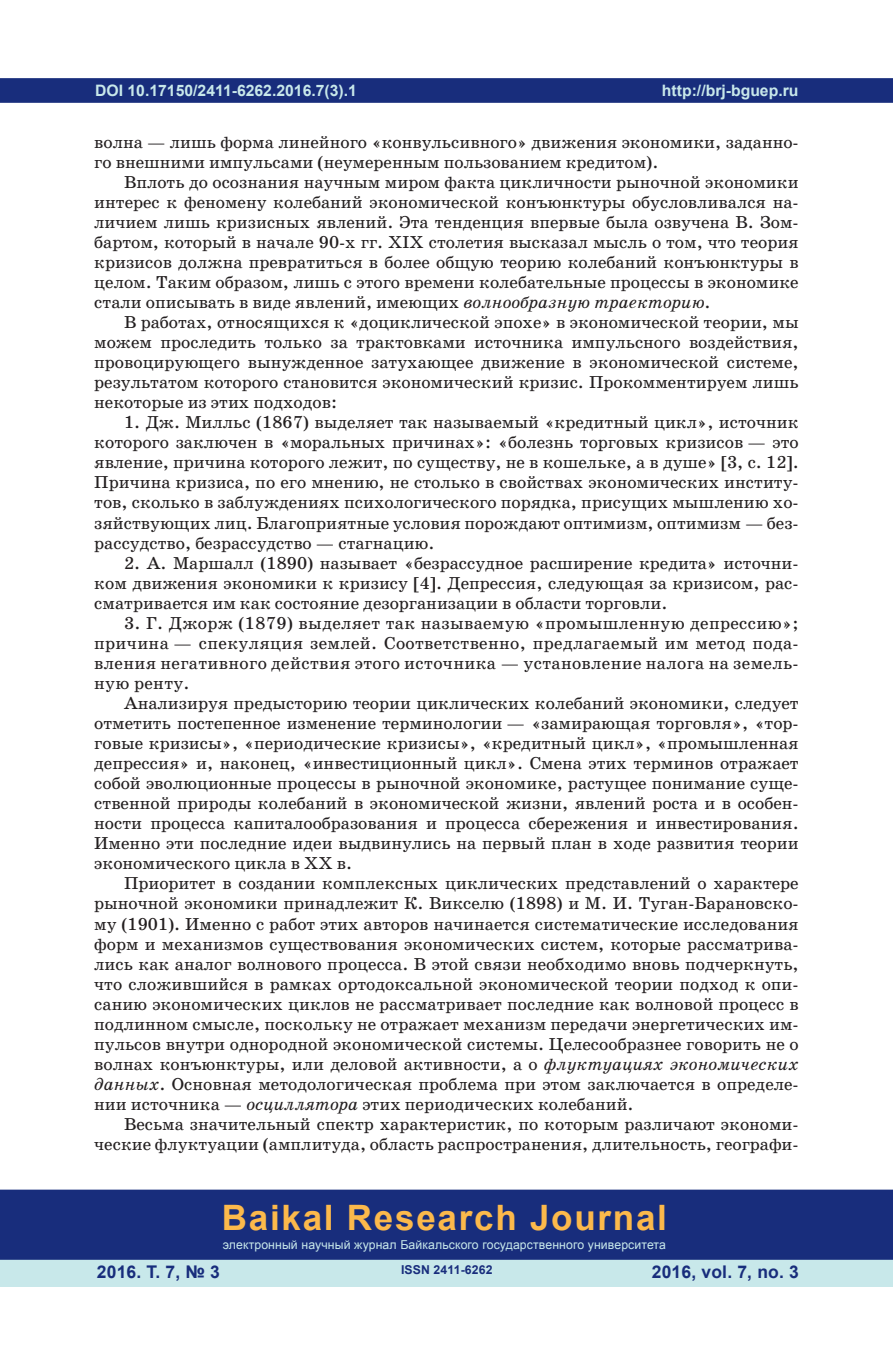
<style>
.page{position:relative;width:893px;height:1360px;background:#fff}
.page>*{position:absolute;margin:0;border:0;box-sizing:border-box;transform-origin:0 0}
.t1{font:700 35px "Arial";letter-spacing:.05em;color:#fcb94b}
.t2{font:17.5px/20.1px "School Book C";color:#231f20;text-align:justify}
.t3{font:700 17.5px "Arial";letter-spacing:.01em;color:#182d7c}
.t4{font:700 15.75px "Arial";color:#c8e8ea}
.t5{font:12.25px "Arial";letter-spacing:.01em;color:#c8e8ea}
.t6{font:700 12.25px "Arial";letter-spacing:.01em;color:#182d7c}
.s1{font-style:italic}
</style>
<div class="page">
<div style="left:0;top:78px;width:893px;height:25px;background:#182d7c;border:2px solid #182d7c"></div>
<div style="left:0;top:1258px;width:893px;height:28px;background:#c8e8ea"></div>
<div style="left:0;top:1189px;width:893px;height:70px;background:#182d7c;border:2px solid #182d7c"></div>
<p class="t4" style="left:95px;top:79px;width:263px">DOI 10.17150/2411-6262.2016.7(3).1</p>
<p class="t2" style="left:94px;top:132px;width:706px">волна — лишь форма линейного «конвульсивного» движения экономики, заданно&shy;го внешними импульсами (неумеренным пользованием кредитом).</p>
<p class="t2" style="left:94px;top:172px;width:706px;text-indent:30px">Вплоть до осознания научным миром факта цикличности рыночной экономики интерес к феномену колебаний экономической конъюнктуры обусловливался на&shy;личием лишь кризисных явлений. Эта тенденция впервые была озвучена В. Зом&shy;бартом, который в начале 90-х гг. XIX столетия высказал мысль о том, что теория кризисов должна превратиться в более общую теорию колебаний конъюнктуры в целом. Таким образом, лишь с этого времени колебательные процессы в экономике стали описывать в виде явлений, имеющих <span class="s1">волнообразную траекторию</span>.</p>
<p class="t2" style="left:94px;top:312px;width:706px;text-indent:30px">В работах, относящихся к «доциклической эпохе» в экономической теории, мы можем проследить только за трактовками источника импульсного воздействия, провоцирующего вынужденное затухающее движение в экономической системе, результатом которого становится экономический кризис. Прокомментируем лишь некоторые из этих подходов:</p>
<p class="t2" style="left:94px;top:412px;width:706px;text-indent:30px">1. Дж. Милльс (1867) выделяет так называемый «кредитный цикл», источник которого заключен в «моральных причинах»: «болезнь торговых кризисов — это явление, причина которого лежит, по существу, не в кошельке, а в душе» [3, c. 12].<br>Причина кризиса, по его мнению, не столько в свойствах экономических институ&shy;тов, сколько в заблуждениях психологического порядка, присущих мышлению хо&shy;зяйствующих лиц. Благоприятные условия порождают оптимизм, оптимизм — без&shy;рассудство, безрассудство — стагнацию.</p>
<p class="t2" style="left:94px;top:553px;width:706px;text-indent:30px">2. А. Маршалл (1890) называет «безрассудное расширение кредита» источни&shy;ком движения экономики к кризису [4]. Депрессия, следующая за кризисом, рас&shy;сматривается им как состояние дезорганизации в области торговли.</p>
<p class="t2" style="left:94px;top:613px;width:706px;text-indent:30px">3. Г. Джорж (1879) выделяет так называемую «промышленную депрессию»; причина — спекуляция землей. Соответственно, предлагаемый им метод пода&shy;вления негативного действия этого источника — установление налога на земель&shy;ную ренту.</p>
<p class="t2" style="left:94px;top:693px;width:706px;text-indent:30px">Анализируя предысторию теории циклических колебаний экономики, следует отметить постепенное изменение терминологии — «замирающая торговля», «тор&shy;говые кризисы», «периодические кризисы», «кредитный цикл», «промышленная депрессия» и, наконец, «инвестиционный цикл». Смена этих терминов отражает собой эволюционные процессы в рыночной экономике, растущее понимание суще&shy;ственной природы колебаний в экономической жизни, явлений роста и в особен&shy;ности процесса капиталообразования и процесса сбережения и инвестирования.<br>Именно эти последние идеи выдвинулись на первый план в ходе развития теории экономического цикла в ХХ в.</p>
<p class="t2" style="left:94px;top:873px;width:706px;text-indent:30px">Приоритет в создании комплексных циклических представлений о характере рыночной экономики принадлежит К. Викселю (1898) и М. И. Туган-Барановско&shy;му (1901). Именно с работ этих авторов начинается систематические исследования форм и механизмов существования экономических систем, которые рассматрива&shy;лись как аналог волнового процесса. В этой связи необходимо вновь подчеркнуть, что сложившийся в рамках ортодоксальной экономической теории подход к опи&shy;санию экономических циклов не рассматривает последние как волновой процесс в подлинном смысле, поскольку не отражает механизм передачи энергетических им&shy;пульсов внутри однородной экономической системы. Целесообразнее говорить не о волнах конъюнктуры, или деловой активности, а о <span class="s1">флуктуациях экономических данных</span>. Основная методологическая проблема при этом заключается в определе&shy;нии источника — <span class="s1">осциллятора</span> этих периодических колебаний.</p>
<p class="t2" style="left:94px;top:1114px;width:706px;text-align:right">Весьма значительный спектр характеристик, по которым различают экономи&shy;ческие флуктуации (амплитуда, область распространения, длительность, географи-</p>
<p class="t4" style="left:662px;top:79px;width:138px">http://brj-bguep.ru</p>
<h1 class="t1" style="left:222px;top:1193px;width:447px">Baikal Research Journal</h1>
<p class="t5" style="left:223px;top:1236px;width:445px">электронный научный журнал Байкальского государственного университета</p>
<p class="t3" style="left:97px;top:1259px;width:125px">2016. Т. 7, № 3</p>
<p class="t3" style="left:652px;top:1259px;width:149px">2016, vol. 7, no. 3</p>
<p class="t6" style="left:401px;top:1261px;width:93px">ISSN 2411-6262</p>
</div>
